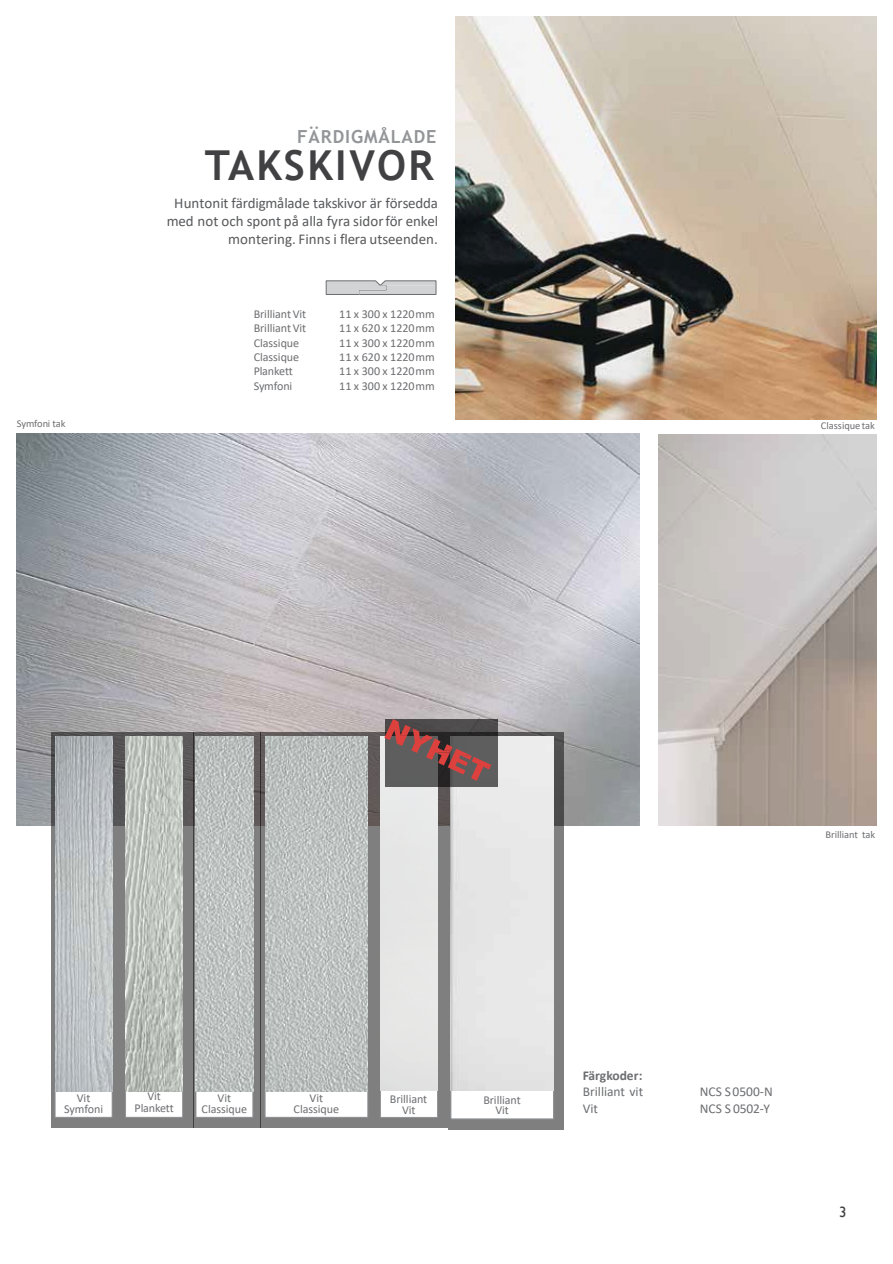
<style>
.page{position:relative;width:893px;height:1264px;background:#fff}
.page>*{position:absolute;margin:0;border:0;box-sizing:border-box;transform-origin:0 0}
.t1{font:700 41.25px "Trebuchet MS";letter-spacing:.055em;color:#414042}
.t2{font:700 18px "Trebuchet MS";letter-spacing:.045em;color:#939598}
.t3{font:15px/18px "Calibri";letter-spacing:-.005em;color:#58595b;text-align:right}
.t4{font:15px "Gill Sans";color:#414042}
.t5{font:13.5px/16.2px "Calibri";color:#6d6e71;text-align:justify}
.t6{font:12px/14.4px "Calibri";letter-spacing:-.005em;color:#6d6e71;text-align:center}
.t7{font:10.5px "Calibri";letter-spacing:-.005em;color:#6d6e71}
.s1{font-weight:700}
</style>
<div class="page">
<img style="left:17px;top:434px;width:622px;height:391px">
<img style="left:455px;top:17px;width:421px;height:402px">
<svg style="left:326px;top:280px;width:110px;height:15px"></svg>
<img style="left:359px;top:285px;width:27px;height:10px">
<div style="left:193px;top:732px;width:68px;height:395px;background:#000;opacity:.5"></div>
<div style="left:196px;top:1090px;width:57px;height:26px;background:#fff"></div>
<div style="left:195px;top:1088px;width:58px;height:29px;border:1px solid #939598"></div>
<img style="left:196px;top:736px;width:57px;height:354px">
<div style="left:261px;top:732px;width:115px;height:395px;background:#000;opacity:.5"></div>
<div style="left:265px;top:1090px;width:102px;height:26px;background:#fff"></div>
<div style="left:265px;top:1088px;width:103px;height:29px;border:1px solid #939598"></div>
<img style="left:265px;top:736px;width:103px;height:354px">
<div style="left:123px;top:732px;width:70px;height:395px;background:#000;opacity:.5"></div>
<div style="left:126px;top:1090px;width:56px;height:26px;background:#fff"></div>
<div style="left:125px;top:1088px;width:58px;height:29px;border:1px solid #939598"></div>
<img style="left:125px;top:736px;width:58px;height:354px">
<div style="left:51px;top:732px;width:72px;height:395px;background:#000;opacity:.5"></div>
<div style="left:55px;top:1090px;width:57px;height:26px;background:#fff"></div>
<div style="left:55px;top:1088px;width:57px;height:29px;border:1px solid #939598"></div>
<img style="left:55px;top:736px;width:57px;height:354px">
<div style="left:448px;top:732px;width:116px;height:396px;background:#000;opacity:.5"></div>
<div style="left:451px;top:1090px;width:102px;height:27px;background:#fff"></div>
<div style="left:451px;top:736px;width:102px;height:354px;background:#e8e8e8"></div>
<div style="left:376px;top:732px;width:72px;height:395px;background:#000;opacity:.5"></div>
<div style="left:381px;top:1090px;width:56px;height:26px;background:#fff"></div>
<div style="left:380px;top:1089px;width:58px;height:28px;border:1px solid #939598"></div>
<div style="left:380px;top:736px;width:57px;height:354px;background:#e7e6e6"></div>
<div style="left:385px;top:719px;width:112px;height:67px;background:#000;opacity:.6"></div>
<svg style="left:384px;top:719px;width:107px;height:61px"></svg>
<img style="left:658px;top:434px;width:218px;height:391px">
<p class="t2" style="left:297px;top:125px;width:141px">FÄRDIGMÅLADE</p>
<h2 class="t1" style="left:205px;top:139px;width:230px">TAKSKIVOR</h2>
<h2 class="t3" style="left:167px;top:193px;width:273px">Huntonit färdigmålade takskivor är försedda med not och spont på alla fyra sidorför enkel montering. Finns i flera utseenden.</h2>
<p class="t6" style="left:254px;top:306px;width:54px;text-align:left">BrilliantVit<br>BrilliantVit<br>Classique<br>Classique<br>Plankett<br>Symfoni</p>
<p class="t6" style="left:339px;top:306px;width:97px">11 x 300 x 1220mm</p>
<p class="t6" style="left:339px;top:320px;width:97px">11 x 620 x 1220mm</p>
<p class="t6" style="left:339px;top:335px;width:97px">11 x 300 x 1220mm</p>
<p class="t6" style="left:339px;top:349px;width:97px">11 x 620 x 1220mm</p>
<p class="t6" style="left:339px;top:364px;width:97px">11 x 300 x 1220mm</p>
<p class="t6" style="left:339px;top:378px;width:97px">11 x 300 x 1220mm</p>
<p class="t7" style="left:17px;top:416px;width:50px">Symfoni tak</p>
<p class="t7" style="left:820px;top:418px;width:56px">Classiquetak</p>
<p class="t7" style="left:825px;top:827px;width:51px">Brilliant tak</p>
<p class="t6" style="left:147px;top:1087px;width:15px">Vit</p>
<p class="t6" style="left:135px;top:1099px;width:41px">Plankett</p>
<p class="t6" style="left:64px;top:1092px;width:41px;line-height:10.5px">Vit<br>Symfoni</p>
<p class="t6" style="left:483px;top:1093px;width:39px;line-height:10.5px">Brilliant<br>Vit</p>
<p class="t6" style="left:201px;top:1092px;width:47px;line-height:10.5px">Vit<br>Classique</p>
<p class="t6" style="left:293px;top:1092px;width:47px;line-height:10.5px">Vit<br>Classique</p>
<p class="t6" style="left:390px;top:1093px;width:39px;line-height:10.5px">Brilliant<br>Vit</p>
<p class="t5" style="left:582px;top:1066px;width:62px"><span class="s1">Färgkoder:<br></span>Brilliant vit Vit</p>
<p class="t5" style="left:699px;top:1083px;width:74px">NCS S0500-N<br>NCS S 0502-Y</p>
<p class="t4" style="left:839px;top:1203px;width:9px">3</p>
</div>
